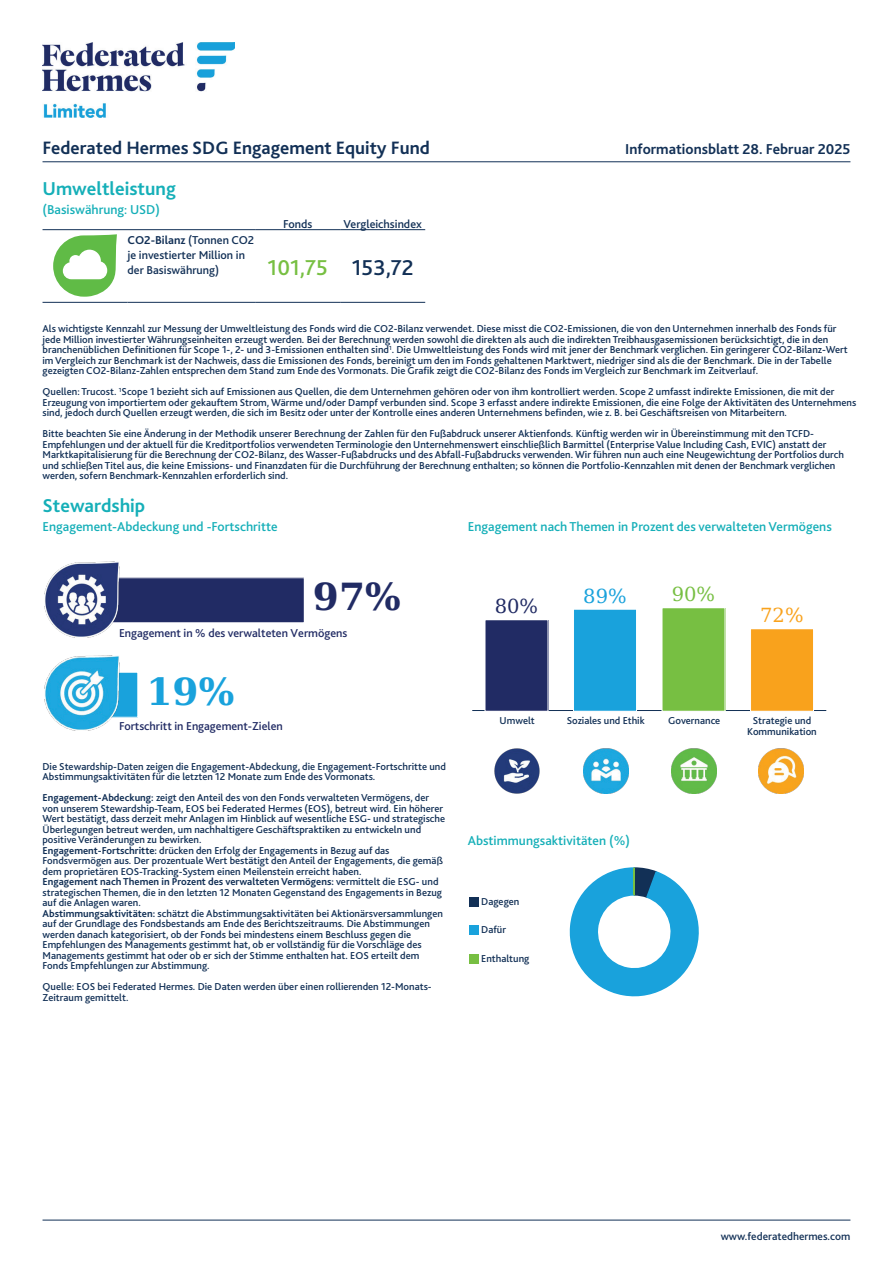
<style>
.page{position:relative;width:893px;height:1263px;background:#fff}
.page>*{position:absolute;margin:0;border:0;box-sizing:border-box;transform-origin:0 0}
.t1{font:700 37.5px "DejaVu Serif";color:#212b64}
.t2{font:700 37.5px "DejaVu Serif";color:#19a2dc}
.t3{font:500 22.5px "Bliss 2";color:#77bf42}
.t4{font:700 19.5px "Bliss 2";color:#15afb8}
.t5{font:19.5px "DejaVu Serif";color:#212b64}
.t6{font:19.5px "DejaVu Serif";color:#19a2dc}
.t7{font:19.5px "DejaVu Serif";color:#77bf42}
.t8{font:19.5px "DejaVu Serif";color:#f9a21c}
.t9{font:700 18.75px "Bliss 2";color:#123056}
.t10{font:700 15px "Bliss 2";color:#123056}
.t11{font:500 13.5px "Bliss 2";color:#15afb8}
.t12{font:500 12px/15px "Bliss 2";color:#123056}
.t13{font:500 12px "Bliss 2";color:#212b64}
.t14{font:500 11.25px "Bliss 2";color:#123056}
.t15{font:500 10.5px/10.5px "Bliss 2";color:#123056}
.s1{font-weight:700}
.s2{color:#123056}
</style>
<div class="page">
<img style="left:43px;top:43px;width:192px;height:74px">
<hr style="left:43px;top:1220px;width:807px;height:1px;background:#113056">
<hr style="left:43px;top:161px;width:807px;height:1px;background:#113056">
<hr style="left:43px;top:229px;width:212px;height:1px;background:#123056">
<hr style="left:255px;top:229px;width:85px;height:1px;background:#123056">
<hr style="left:340px;top:229px;width:85px;height:1px;background:#123056">
<hr style="left:43px;top:302px;width:85px;height:1px;background:#123056">
<hr style="left:128px;top:302px;width:127px;height:1px;background:#123056">
<hr style="left:255px;top:302px;width:85px;height:1px;background:#123056">
<hr style="left:340px;top:302px;width:85px;height:1px;background:#123056">
<svg style="left:53px;top:234px;width:64px;height:63px"></svg>
<div style="left:97px;top:578px;width:207px;height:45px;background:#212b64"></div>
<div style="left:97px;top:578px;width:207px;height:45px;border:1px solid #fff"></div>
<div style="left:97px;top:672px;width:41px;height:45px;background:#19a2dc"></div>
<img style="left:44px;top:562px;width:75px;height:75px">
<img style="left:44px;top:655px;width:75px;height:75px">
<hr style="left:472px;top:710px;width:354px;height:1px;background:#123056">
<div style="left:485px;top:620px;width:63px;height:90px;background:#212b64"></div>
<div style="left:573px;top:609px;width:63px;height:101px;background:#19a2dc"></div>
<div style="left:573px;top:609px;width:63px;height:101px;border:1px solid #fff"></div>
<div style="left:662px;top:608px;width:63px;height:102px;background:#77bf42"></div>
<div style="left:750px;top:629px;width:63px;height:81px;background:#f9a21c"></div>
<img style="left:495px;top:748px;width:45px;height:45px">
<img style="left:583px;top:748px;width:45px;height:45px">
<img style="left:672px;top:748px;width:45px;height:45px">
<img style="left:759px;top:748px;width:45px;height:45px">
<svg style="left:569px;top:867px;width:130px;height:130px"></svg>
<div style="left:469px;top:897px;width:9px;height:9px;background:#123056"></div>
<div style="left:469px;top:926px;width:9px;height:9px;background:#19a2dc"></div>
<div style="left:469px;top:954px;width:9px;height:9px;background:#77bf42"></div>
<h3 class="t9" style="left:43px;top:136px;width:389px">Federated Hermes SDG Engagement Equity Fund</h3>
<h3 class="t10" style="left:625px;top:140px;width:227px">Informationsblatt 28. Februar 2025</h3>
<h3 class="t4" style="left:43px;top:177px;width:135px">Umweltleistung</h3>
<p class="t11" style="left:43px;top:201px;width:119px">(Basiswährung: USD)</p>
<p class="t12" style="left:128px;top:233px;width:128px"><span class="s1">CO2-Bilanz</span> (Tonnen CO2 je investierter Million in der Basiswährung)</p>
<p class="t12" style="left:283px;top:216px;width:31px">Fonds</p>
<p class="t12" style="left:344px;top:216px;width:80px">Vergleichsindex</p>
<h2 class="t3" style="left:268px;top:253px;width:147px">101,75 <span class="s2">153,72</span></h2>
<p class="t15" style="left:43px;top:324px;width:807px">Als wichtigste Kennzahl zur Messung der Umweltleistung des Fonds wird die CO2-Bilanz verwendet. Diese misst die CO2-Emissionen, die von den Unternehmen innerhalb des Fonds für jede Million investierter Währungseinheiten erzeugt werden. Bei der Berechnung werden sowohl die direkten als auch die indirekten Treibhausgasemissionen berücksichtigt, die in den branchenüblichen Definitionen für Scope 1-, 2- und 3-Emissionen enthalten sind<sup>1</sup>. Die Umweltleistung des Fonds wird mit jener der Benchmark verglichen. Ein geringerer CO2-Bilanz-Wert im Vergleich zur Benchmark ist der Nachweis, dass die Emissionen des Fonds, bereinigt um den im Fonds gehaltenen Marktwert, niedriger sind als die der Benchmark. Die in der Tabelle gezeigten CO2-Bilanz-Zahlen entsprechen dem Stand zum Ende des Vormonats. Die Grafik zeigt die CO2-Bilanz des Fonds im Vergleich zur Benchmark im Zeitverlauf.</p>
<p class="t15" style="left:43px;top:387px;width:815px">Quellen: Trucost. <sup>1</sup>Scope 1 bezieht sich auf Emissionen aus Quellen, die dem Unternehmen gehören oder von ihm kontrolliert werden. Scope 2 umfasst indirekte Emissionen, die mit der<br>Erzeugung von importiertem oder gekauftem Strom, Wärme und/oder Dampf verbunden sind. Scope 3 erfasst andere indirekte Emissionen, die eine Folge der Aktivitäten des Unternehmens sind, jedoch durch Quellen erzeugt werden, die sich im Besitz oder unter der Kontrolle eines anderen Unternehmens befinden, wie z. B. bei Geschäftsreisen von Mitarbeitern.</p>
<p class="t15" style="left:43px;top:429px;width:803px">Bitte beachten Sie eine Änderung in der Methodik unserer Berechnung der Zahlen für den Fußabdruck unserer Aktienfonds. Künftig werden wir in Übereinstimmung mit den TCFD-Empfehlungen und der aktuell für die Kreditportfolios verwendeten Terminologie den Unternehmenswert einschließlich Barmittel (Enterprise Value Including Cash, EVIC) anstatt der Marktkapitalisierung für die Berechnung der CO2-Bilanz, des Wasser-Fußabdrucks und des Abfall-Fußabdrucks verwenden. Wir führen nun auch eine Neugewichtung der Portfolios durch und schließen Titel aus, die keine Emissions- und Finanzdaten für die Durchführung der Berechnung enthalten; so können die Portfolio-Kennzahlen mit denen der Benchmark verglichen werden, sofern Benchmark-Kennzahlen erforderlich sind.</p>
<h3 class="t4" style="left:43px;top:493px;width:104px">Stewardship</h3>
<p class="t11" style="left:43px;top:518px;width:237px">Engagement-Abdeckung und -Fortschritte</p>
<p class="t11" style="left:468px;top:518px;width:366px">Engagement nach Themen in Prozent des verwalteten Vermögens</p>
<h1 class="t1" style="left:313px;top:583px;width:89px">97%</h1>
<p class="t13" style="left:119px;top:628px;width:230px">Engagement in % des verwalteten Vermögens</p>
<h1 class="t2" style="left:146px;top:677px;width:89px">19%</h1>
<p class="t13" style="left:119px;top:721px;width:165px">Fortschritt in Engagement-Zielen</p>
<p class="t15" style="left:43px;top:761px;width:405px">Die Stewardship-Daten zeigen die Engagement-Abdeckung, die Engagement-Fortschritte und<br>Abstimmungsaktivitäten für die letzten 12 Monate zum Ende des Vormonats.</p>
<p class="t15" style="left:43px;top:792px;width:404px"><span class="s1">Engagement-Abdeckung:</span> zeigt den Anteil des von den Fonds verwalteten Vermögens, der von unserem Stewardship-Team, EOS bei Federated Hermes (EOS), betreut wird. Ein höherer Wert bestätigt, dass derzeit mehr Anlagen im Hinblick auf wesentliche ESG- und strategische Überlegungen betreut werden, um nachhaltigere Geschäftspraktiken zu entwickeln und positive Veränderungen zu bewirken.<br><span class="s1">Engagement-Fortschritte:</span> drücken den Erfolg der Engagements in Bezug auf das Fondsvermögen aus. Der prozentuale Wert bestätigt den Anteil der Engagements, die gemäß dem proprietären EOS-Tracking-System einen Meilenstein erreicht haben.<br><span class="s1">Engagement nach Themen in Prozent des verwalteten Vermögens:</span> vermittelt die ESG- und strategischen Themen, die in den letzten 12 Monaten Gegenstand des Engagements in Bezug auf die Anlagen waren.<br><span class="s1">Abstimmungsaktivitäten:</span> schätzt die Abstimmungsaktivitäten bei Aktionärsversammlungen auf der Grundlage des Fondsbestands am Ende des Berichtszeitraums. Die Abstimmungen werden danach kategorisiert, ob der Fonds bei mindestens einem Beschluss gegen die Empfehlungen des Managements gestimmt hat, ob er vollständig für die Vorschläge des Managements gestimmt hat oder ob er sich der Stimme enthalten hat. EOS erteilt dem Fonds Empfehlungen zur Abstimmung.</p>
<p class="t15" style="left:43px;top:981px;width:391px">Quelle: EOS bei Federated Hermes. Die Daten werden über einen rollierenden 12-Monats-<br>Zeitraum gemittelt.</p>
<h3 class="t5" style="left:495px;top:598px;width:45px">80%</h3>
<h3 class="t6" style="left:583px;top:588px;width:45px">89%</h3>
<h3 class="t7" style="left:672px;top:586px;width:45px">90%</h3>
<h3 class="t8" style="left:760px;top:607px;width:45px">72%</h3>
<p class="t15" style="left:500px;top:716px;width:37px">Umwelt</p>
<p class="t15" style="left:567px;top:716px;width:79px">Soziales und Ethik</p>
<p class="t15" style="left:668px;top:716px;width:54px">Governance</p>
<p class="t15" style="left:747px;top:716px;width:71px;text-align:center">Strategie und<br>Kommunikation</p>
<p class="t11" style="left:468px;top:832px;width:164px">Abstimmungsaktivitäten (%)</p>
<p class="t15" style="left:481px;top:897px;width:40px">Dagegen</p>
<p class="t15" style="left:481px;top:925px;width:26px">Dafür</p>
<p class="t15" style="left:481px;top:954px;width:50px">Enthaltung</p>
<p class="t14" style="left:721px;top:1229px;width:131px">www.federatedhermes.com</p>
</div>
